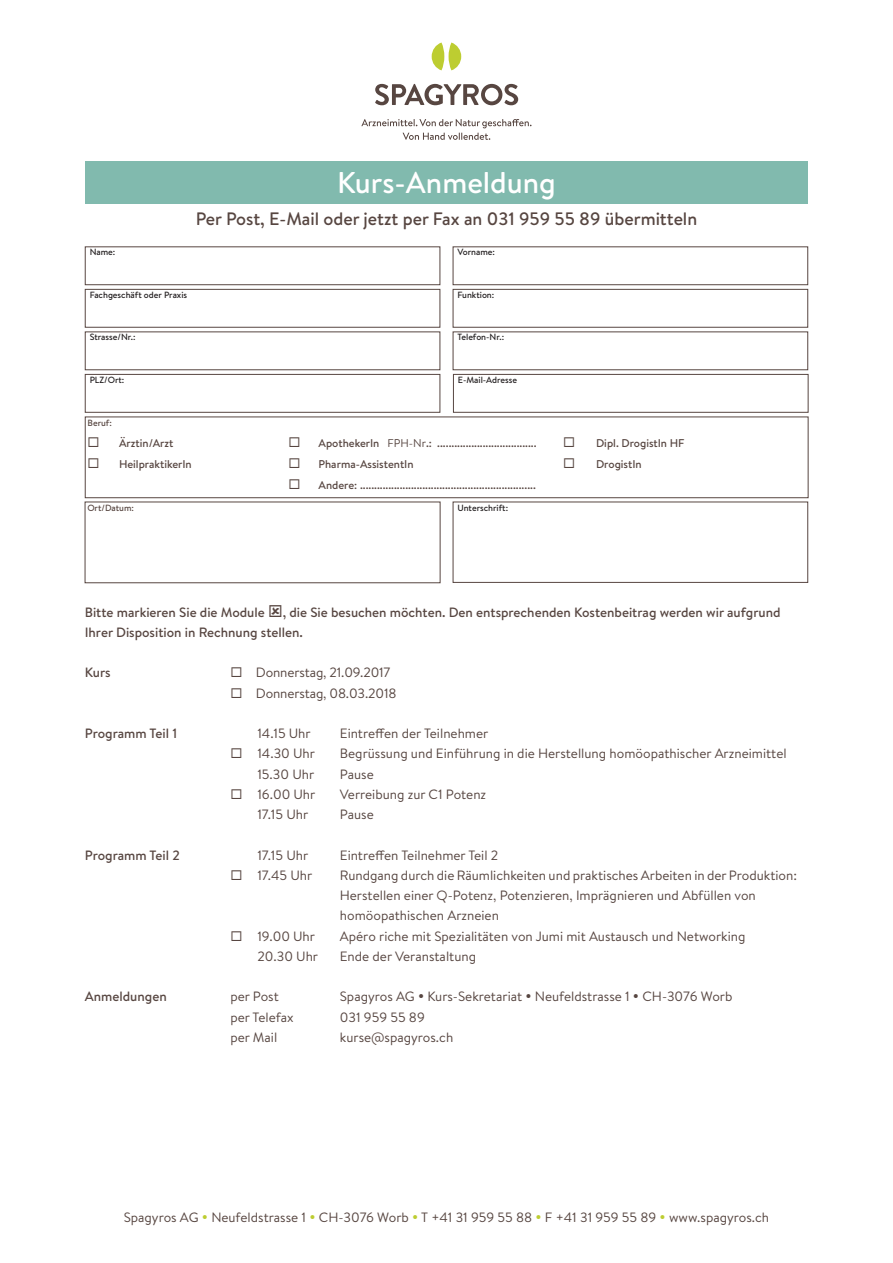
<style>
.page{position:relative;width:893px;height:1263px;background:#fff}
.page>*{position:absolute;margin:0;border:0;box-sizing:border-box;transform-origin:0 0}
.t1{font:500 30px "Brandon Text";color:#fff}
.t2{font:500 18px "Brandon Text";color:#574641}
.t3{font:13.5px/20.2px "Brandon Text";color:#574641}
.t4{font:500 13.5px/20.2px "Brandon Text";color:#574641}
.t5{font:500 11.25px "Brandon Text";color:#574641}
.t6{font:500 9px "Brandon Text";color:#231f20}
.t7{font:500 9px "Brandon Text";color:#574641}
.s1{font-weight:400}
</style>
<div class="page">
<svg style="left:375px;top:84px;width:143px;height:21px"></svg>
<svg style="left:432px;top:43px;width:29px;height:27px"></svg>
<svg style="left:361px;top:119px;width:170px;height:21px"></svg>
<div style="left:85px;top:162px;width:723px;height:42px;background:#81baae"></div>
<div style="left:85px;top:247px;width:355px;height:38px;border:1px solid #574641"></div>
<div style="left:453px;top:332px;width:355px;height:38px;border:1px solid #574641"></div>
<div style="left:85px;top:332px;width:355px;height:38px;border:1px solid #574641"></div>
<div style="left:85px;top:374px;width:355px;height:38px;border:1px solid #574641"></div>
<div style="left:453px;top:374px;width:355px;height:38px;border:1px solid #574641"></div>
<div style="left:453px;top:502px;width:355px;height:81px;border:1px solid #574641"></div>
<div style="left:453px;top:247px;width:355px;height:38px;border:1px solid #574641"></div>
<div style="left:85px;top:417px;width:723px;height:81px;border:1px solid #574641"></div>
<div style="left:85px;top:502px;width:355px;height:81px;border:1px solid #574641"></div>
<div style="left:85px;top:289px;width:355px;height:38px;border:1px solid #574641"></div>
<div style="left:453px;top:289px;width:355px;height:38px;border:1px solid #574641"></div>
<p class="t6" style="left:90px;top:246px;width:27px">Name:</p>
<h1 class="t1" style="left:337px;top:162px;width:220px">Kurs-Anmeldung</h1>
<h2 class="t2" style="left:196px;top:207px;width:503px">Per Post, E-Mail oder jetzt per Fax an 031 959 55 89 übermitteln</h2>
<p class="t6" style="left:457px;top:246px;width:39px">Vorname:</p>
<p class="t6" style="left:90px;top:289px;width:99px">Fachgeschäft oder Praxis</p>
<p class="t6" style="left:457px;top:289px;width:38px">Funktion:</p>
<p class="t6" style="left:90px;top:331px;width:47px">Strasse/Nr.:</p>
<p class="t6" style="left:457px;top:331px;width:48px">Telefon-Nr.:</p>
<p class="t6" style="left:90px;top:374px;width:36px">PLZ/Ort:</p>
<p class="t6" style="left:458px;top:374px;width:61px">E-Mail-Adresse</p>
<p class="t7" style="left:88px;top:417px;width:26px">Beruf:</p>
<p class="t5" style="left:119px;top:435px;width:56px">Ärztin/Arzt</p>
<p class="t5" style="left:319px;top:435px;width:219px">ApothekerIn <span class="s1">FPH-Nr</span>.: ...................................</p>
<p class="t5" style="left:596px;top:435px;width:90px">Dipl. DrogistIn HF</p>
<p class="t5" style="left:119px;top:456px;width:74px">HeilpraktikerIn</p>
<p class="t5" style="left:319px;top:456px;width:96px">Pharma-AssistentIn</p>
<p class="t5" style="left:596px;top:456px;width:47px">DrogistIn</p>
<p class="t5" style="left:319px;top:477px;width:219px">Andere: ..............................................................</p>
<p class="t7" style="left:87px;top:501px;width:48px">Ort/Datum:</p>
<p class="t6" style="left:457px;top:501px;width:52px">Unterschrift:</p>
<p class="t4" style="left:85px;top:601px;width:697px;text-indent:198px">, die Sie besuchen möchten. Den entsprechenden Kostenbeitrag werden wir aufgrund<br>Ihrer Disposition in Rechnung stellen.</p>
<p class="t4" style="left:85px;top:662px;width:27px">Kurs</p>
<p class="t3" style="left:256px;top:662px;width:142px">Donnerstag, 21.09.2017<br>Donnerstag, 08.03.2018</p>
<p class="t4" style="left:85px;top:723px;width:94px">Programm Teil 1</p>
<p class="t3" style="left:257px;top:723px;width:55px">14.15 Uhr</p>
<p class="t3" style="left:340px;top:723px;width:150px">Eintreffen der Teilnehmer</p>
<p class="t3" style="left:257px;top:743px;width:59px">14.30 Uhr</p>
<p class="t3" style="left:340px;top:743px;width:448px">Begrüssung und Einführung in die Herstellung homöopathischer Arzneimittel</p>
<p class="t3" style="left:257px;top:763px;width:58px">15.30 Uhr</p>
<p class="t3" style="left:340px;top:763px;width:35px">Pause</p>
<p class="t3" style="left:257px;top:783px;width:60px">16.00 Uhr</p>
<p class="t3" style="left:340px;top:783px;width:148px">Verreibung zur C1 Potenz</p>
<p class="t3" style="left:257px;top:804px;width:52px">17.15 Uhr</p>
<p class="t3" style="left:340px;top:804px;width:35px">Pause</p>
<p class="t4" style="left:85px;top:844px;width:96px">Programm Teil 2</p>
<p class="t3" style="left:257px;top:844px;width:52px">17.15 Uhr</p>
<p class="t3" style="left:340px;top:844px;width:160px">Eintreffen Teilnehmer Teil 2</p>
<p class="t3" style="left:257px;top:864px;width:56px">17.45 Uhr</p>
<p class="t3" style="left:340px;top:864px;width:459px">Rundgang durch die Räumlichkeiten und praktisches Arbeiten in der Produktion:<br>Herstellen einer Q-Potenz, Potenzieren, Imprägnieren und Abfüllen von homöopathischen Arzneien</p>
<p class="t3" style="left:257px;top:925px;width:59px">19.00 Uhr</p>
<p class="t3" style="left:340px;top:925px;width:407px">Apéro riche mit Spezialitäten von Jumi mit Austausch und Networking</p>
<p class="t3" style="left:257px;top:945px;width:62px">20.30 Uhr</p>
<p class="t3" style="left:340px;top:945px;width:138px">Ende der Veranstaltung</p>
<p class="t4" style="left:85px;top:986px;width:83px">Anmeldungen</p>
<p class="t3" style="left:230px;top:986px;width:50px">per Post</p>
<p class="t3" style="left:340px;top:986px;width:394px">Spagyros AG Kurs-Sekretariat Neufeldstrasse 1 CH-3076 Worb</p>
<p class="t3" style="left:230px;top:1006px;width:65px">per Telefax</p>
<p class="t3" style="left:340px;top:1006px;width:86px">031 959 55 89</p>
<p class="t3" style="left:230px;top:1026px;width:48px">per Mail</p>
<p class="t3" style="left:340px;top:1026px;width:115px">kurse@spagyros.ch</p>
<p class="t4" style="left:85px;top:601px;width:181px">Bitte markieren Sie die Module</p>
<p class="t3" style="left:124px;top:1207px;width:647px">Spagyros AG Neufeldstrasse 1 CH-3076 Worb T +41 31 959 55 88 F +41 31 959 55 89 www.spagyros.ch</p>
</div>
